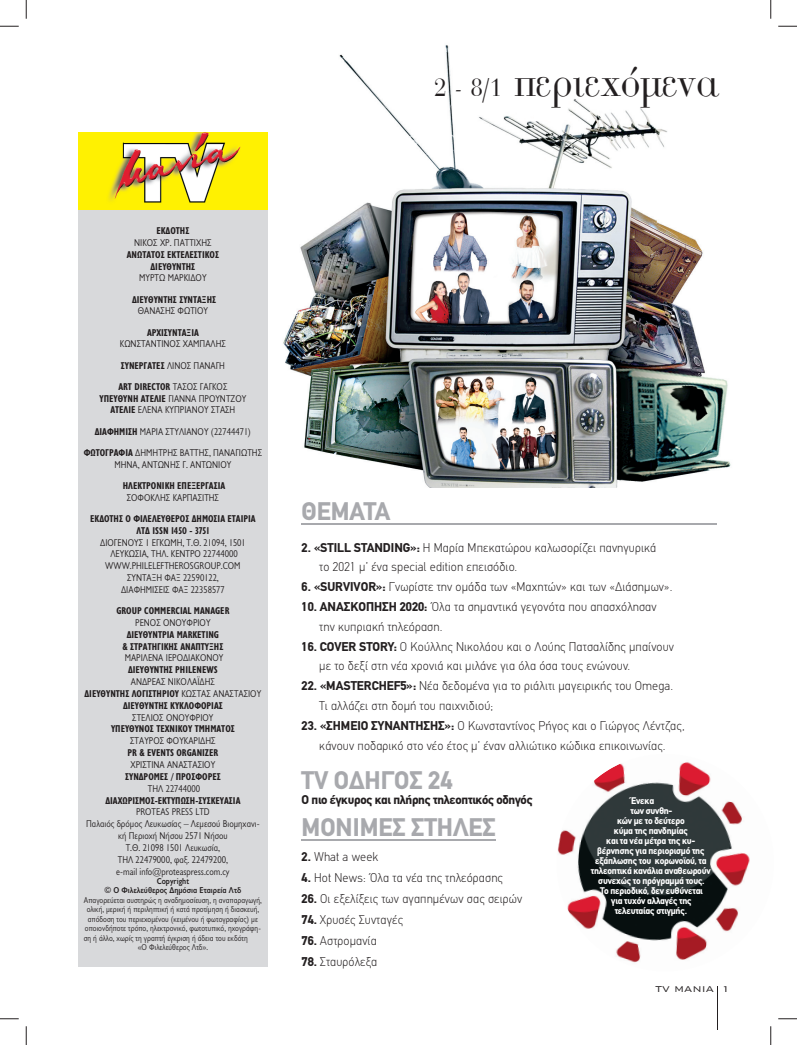
<style>
.page{position:relative;width:797px;height:1045px;background:#fff}
.page>*{position:absolute;margin:0;border:0;box-sizing:border-box;transform-origin:0 0}
.t1{font:43.75px "UB Bonati Cond";color:#231f20}
.t2{font:700 25px "CF Din";color:#a8a9ad}
.t3{font:300 12.5px/19.8px "CF Din";letter-spacing:.01em;color:#231f20}
.t4{font:700 12.5px "CF Din";letter-spacing:-.02em;color:#231f20}
.t5{font:300 11.25px "Bank Gothic BT Greek";color:#231f20}
.t6{font:10px/11.9px "Gill Sans Hel Semi Condenced";color:#231f20;text-align:center}
.t7{font:700 10px/11.9px "Gill Sans Hel Condenced";color:#231f20;text-align:center}
.t8{font:700 9.5px "CF Din";letter-spacing:-.02em;color:#fff}
.t9{font:8.62px "Gill Sans Hel Semi Condenced";color:#231f20}
.t10{font:700 8.62px "Gill Sans Hel Semi Condenced";letter-spacing:-.005em;color:#231f20}
.s1{font-size:25px}
.s2{font-family:"Gill Sans Hel Semi Condenced";font-weight:400}
.s3{font-family:"Gill Sans Hel Condenced";font-weight:700}
.s4{font-weight:700}
</style>
<div class="page">
<img style="left:267px;top:45px;width:464px;height:442px">
<div style="left:78px;top:210px;width:189px;height:757px;background:#d8d9db"></div>
<div style="left:78px;top:132px;width:189px;height:78px;background:#fff101"></div>
<img style="left:108px;top:132px;width:133px;height:71px">
<hr style="left:717px;top:986px;width:1px;height:43px;background:#231f20">
<hr style="left:301px;top:523px;width:415px;height:1px;background:#a8a9ad">
<hr style="left:301px;top:839px;width:194px;height:2px;background:#a8a9ad">
<img style="left:557px;top:762px;width:193px;height:201px">
<svg style="left:0;top:25px;width:19px;height:2px"></svg>
<svg style="left:778px;top:25px;width:19px;height:2px"></svg>
<svg style="left:0;top:1018px;width:19px;height:1px"></svg>
<svg style="left:778px;top:1018px;width:19px;height:1px"></svg>
<svg style="left:25px;top:0;width:2px;height:19px"></svg>
<svg style="left:25px;top:1026px;width:2px;height:19px"></svg>
<svg style="left:770px;top:0;width:1px;height:19px"></svg>
<svg style="left:770px;top:1026px;width:1px;height:19px"></svg>
<p class="t1" style="left:434px;top:61px;width:283px"><span class="s1">2 - 8/1</span> περιεχόμενα</p>
<p class="t7" style="left:127px;top:226px;width:94px">EΚΔOΤΗΣ<br><span class="s2">ΝΙΚΟΣ ΧΡ. ΠΑΤΤΙΧΗΣ<br></span>ΑΝΩΤΑΤΟΣ ΕΚΤΕΛΕΣΤΙΚΟΣ<br>ΔΙΕΥΘΥΝΤΗΣ<br><span class="s2">ΜΥΡΤΩ ΜΑΡΚΙΔΟΥ</span></p>
<p class="t7" style="left:132px;top:294px;width:85px">ΔΙΕΥΘΥΝΤΗΣ ΣΥΝΤΑΞΗΣ<br><span class="s2">ΘΑΝΑΣΗΣ ΦΩΤΙΟΥ</span></p>
<p class="t6" style="left:120px;top:327px;width:108px"><span class="s3">ΑΡΧΙΣΥΝΤΑΞΙΑ<br></span>ΚΩΝΣΤΑΝΤΙΝΟΣ ΧΑΜΠΑΛΗΣ</p>
<p class="t6" style="left:118px;top:356px;width:111px;line-height:21.1px;text-align:left"><span class="s3">ΣΥΝΕΡΓΑΤΕΣ</span> ΛΙΝΟΣ ΠΑΝΑΓΗ<br><span class="s3">ΑRT DIRECTOR</span> TΑΣΟΣ ΓΑΓΚΟΣ</p>
<p class="t6" style="left:99px;top:393px;width:148px"><span class="s3">ΥΠΕΥΘΥΝH ΑΤΕΛΙΕ</span> ΓΙΑΝΝΑ ΠΡΟΥΝΤΖΟΥ<br><span class="s3">ΑΤΕΛΙΕ</span> ΕΛΕΝΑ ΚΥΠΡΙΑΝΟΥ ΣΤΑΣΗ</p>
<p class="t6" style="left:84px;top:422px;width:180px;line-height:21.1px"><span class="s3">ΔΙΑΦΗΜΙΣΗ</span> ΜΑΡΙΑ ΣΤΥΛΙΑΝΟΥ (22744471)<br><span class="s3">ΦΩΤΟΓΡΑΦΙΑ</span> ΔΗΜΗΤΡΗΣ ΒΑΤΤΗΣ, ΠΑΝΑΓΙΩΤΗΣ</p>
<p class="t6" style="left:114px;top:455px;width:119px;line-height:21.1px">ΜΗΝΑ, ΑΝΤΩΝΗΣ Γ. ΑΝΤΩΝΙΟΥ<br><span class="s3">ΗΛΕΚΤΡΟΝΙΚΗ ΕΠΕΞΕΡΓΑΣΙΑ</span></p>
<p class="t7" style="left:90px;top:488px;width:167px;line-height:21.1px"><span class="s2">ΣΟΦΟΚΛΗΣ ΚΑΡΠΑΣΙΤΗΣ<br></span>ΕΚΔΟΤΗΣ Ο ΦΙΛΕΛΕΥΘΕΡΟΣ ΔΗΜΟΣΙΑ ΕΤΑΙΡΙΑ</p>
<p class="t6" style="left:100px;top:525px;width:147px"><span class="s3">ΛΤΔ ISSN 1450 - 3751<br></span>ΔΙΟΓΕΝΟΥΣ 1 ΕΓΚΩΜΗ, Τ.Θ. 21094, 1501<br>ΛΕΥΚΩΣΙΑ, ΤΗΛ. ΚΕΝΤΡΟ 22744000<br>WWW.PHILELEFTHEROSGROUP.COM<br>ΣΥΝΤΑΞΗ ΦΑΞ 22590122,<br>ΔΙΑΦΗΜΙΣΕΙΣ ΦΑΞ 22358577</p>
<p class="t6" style="left:84px;top:606px;width:178px"><span class="s3">GROUP COMMERCIAL MANAGER<br></span>ΡΕΝΟΣ ΟΝΟΥΦΡΙΟΥ<br><span class="s3">ΔΙΕΥΘΥΝΤΡΙΑ MARKETING<br>&amp; ΣΤΡΑΤΗΓΙΚΗΣ ΑΝΑΠΤΥΞΗΣ<br></span>ΜΑΡΙΛΕΝΑ ΙΕΡΟΔΙΑΚΟΝΟΥ<br><span class="s3">ΔΙΕΥΘΥΝΤΗΣ PHILENEWS<br></span>ΑΝΔΡΕΑΣ ΝΙΚΟΛΑΪΔΗΣ<br><span class="s3">ΔΙΕΥΘΥΝΤΗΣ ΛΟΓΙΣΤΗΡΙΟΥ</span> ΚΩΣΤΑΣ ΑΝΑΣΤΑΣΙΟΥ<br><span class="s3">ΔΙΕΥΘΥΝΤΗΣ ΚΥΚΛΟΦΟΡΙΑΣ<br></span>ΣΤΕΛΙΟΣ ΟΝΟΥΦΡΙΟΥ<br><span class="s3">ΥΠΕΥΘΥΝΟΣ ΤΕΧΝΙΚΟΥ ΤΜΗΜΑΤΟΣ<br></span>ΣΤΑΥΡΟΣ ΦΟΥΚΑΡΙΔΗΣ<br><span class="s3">PR &amp; EVENTS ORGANIZER<br></span>ΧΡΙΣΤΙΝΑ ΑΝΑΣΤΑΣΙΟΥ<br><span class="s3">ΣΥΝΔΡΟΜΕΣ / ΠΡΟΣΦΟΡΕΣ<br></span>ΤΗΛ 22744000<br><span class="s3">ΔΙΑΧΩΡΙΣΜΟΣ-ΕΚΤΥΠΩΣΗ-ΣΥΣΚΕΥΑΣΙΑ<br></span>PROTEAS PRESS LTD<br>Παλαιός δρόμος Λευκωσίας – Λεμεσού Βιομηχανι&shy;κή Περιοχή Νήσου 2571 Νήσου<br>Τ.Θ. 21098 1501 Λευκωσία,<br>ΤΗΛ 22479000, φαξ. 22479200,<br>e-mail info@proteaspress.com.cy</p>
<p class="t10" style="left:157px;top:878px;width:34px">Copyright</p>
<p class="t10" style="left:104px;top:887px;width:138px">© O Φιλελεύθερος Δημόσια Εταιρεία Λτδ</p>
<p class="t9" style="left:84px;top:897px;width:179px">Απαγορεύεται αυστηρώς η αναδημοσίευση, η αναπαραγωγή,</p>
<p class="t9" style="left:87px;top:906px;width:174px">ολική, μερική ή περιληπτική ή κατά προτίμηση ή διασκευή,</p>
<p class="t9" style="left:88px;top:916px;width:172px">απόδοση του περιεχομένου (κειμένου ή φωτογραφίας) με</p>
<p class="t9" style="left:85px;top:925px;width:177px">οποιονδήποτε τρόπο, ηλεκτρονικό, φωτοτυπικό, ηχογράφη-</p>
<p class="t9" style="left:84px;top:935px;width:166px">ση ή άλλο, χωρίς τη γραπτή έγκριση ή άδεια του εκδότη</p>
<p class="t9" style="left:138px;top:944px;width:72px">«Ο Φιλελεύθερος Λτδ».</p>
<p class="t2" style="left:301px;top:502px;width:90px">ΘΕΜΑΤΑ</p>
<p class="t3" style="left:319px;top:538px;width:338px;text-indent:-18px"><span class="s4">2. «STILL STANDING»:</span> Η Μαρία Μπεκατώρου καλωσορίζει πανηγυρικά το 2021 μ’ ένα special edition επεισόδιο.</p>
<p class="t3" style="left:301px;top:578px;width:372px"><span class="s4">6. «SURVIVOR»:</span> Γνωρίστε την ομάδα των «Μαχητών» και των «Διάσημων».</p>
<p class="t3" style="left:319px;top:598px;width:339px;text-indent:-18px"><span class="s4">10. ΑΝΑΣΚΟΠΗΣΗ 2020:</span> Όλα τα σημαντικά γεγονότα που απασχόλησαν την κυπριακή τηλεόραση.</p>
<p class="t3" style="left:319px;top:637px;width:356px;text-indent:-18px"><span class="s4">16. COVER STORY:</span> Ο Κούλλης Νικολάου και ο Λούης Πατσαλίδης μπαίνουν με το δεξί στη νέα χρονιά και μιλάνε για όλα όσα τους ενώνουν.</p>
<p class="t3" style="left:319px;top:677px;width:355px;text-indent:-18px"><span class="s4">22. «MASTERCHEF5»:</span> Νέα δεδομένα για το ριάλιτι μαγειρικής του Omega.<br>Τι αλλάζει στη δομή του παιχνιδιού;</p>
<p class="t3" style="left:301px;top:716px;width:384px;text-align:center"><span class="s4">23. «ΣΗΜΕΙΟ ΣΥΝΑΝΤΗΣΗΣ»:</span> Ο Κωνσταντίνος Ρήγος και ο Γιώργος Λέντζας, κάνουν ποδαρικό στο νέο έτος μ’ έναν αλλιώτικο κώδικα επικοινωνίας.</p>
<p class="t2" style="left:301px;top:771px;width:152px">TV ΟΔΗΓΟΣ 24</p>
<p class="t4" style="left:301px;top:795px;width:232px">Ο πιο έγκυρος και πλήρης τηλεοπτικός οδηγός</p>
<p class="t2" style="left:301px;top:818px;width:196px">ΜΟΝΙΜΕΣ ΣΤΗΛΕΣ</p>
<p class="t3" style="left:301px;top:848px;width:78px"><span class="s4">2.</span> What a week</p>
<p class="t3" style="left:301px;top:869px;width:203px"><span class="s4">4.</span> Hot News: Όλα τα νέα της τηλεόρασης</p>
<p class="t3" style="left:301px;top:890px;width:222px"><span class="s4">26.</span> Οι εξελίξεις των αγαπημένων σας σειρών</p>
<p class="t3" style="left:301px;top:911px;width:103px"><span class="s4">74.</span> Χρυσές Συνταγές</p>
<p class="t3" style="left:301px;top:932px;width:77px"><span class="s4">76.</span> Αστρομανία</p>
<p class="t3" style="left:301px;top:953px;width:77px"><span class="s4">78.</span> Σταυρόλεξα</p>
<p class="t8" style="left:631px;top:797px;width:24px">Ένεκα</p>
<p class="t8" style="left:630px;top:807px;width:43px">των συνθη-</p>
<p class="t8" style="left:617px;top:817px;width:69px">κών με το δεύτερο</p>
<p class="t8" style="left:614px;top:827px;width:75px">κύμα της πανδημίας</p>
<p class="t8" style="left:606px;top:837px;width:91px">και τα νέα μέτρα της κυ-</p>
<p class="t8" style="left:597px;top:847px;width:109px">βέρνησης για περιορισμό της</p>
<p class="t8" style="left:595px;top:857px;width:113px">εξάπλωσης του κορωνοϊού, τα</p>
<p class="t8" style="left:591px;top:867px;width:121px">τηλεοπτικά κανάλια αναθεωρούν</p>
<p class="t8" style="left:598px;top:877px;width:108px">συνεχώς το πρόγραμμά τους.</p>
<p class="t8" style="left:600px;top:887px;width:104px">Το περιοδικό, δεν ευθύνεται</p>
<p class="t8" style="left:611px;top:897px;width:82px">για τυχόν αλλαγές της</p>
<p class="t8" style="left:614px;top:907px;width:74px">τελευταίας στιγμής.</p>
<p class="t5" style="left:655px;top:981px;width:76px">TV MANIA 1</p>
</div>
